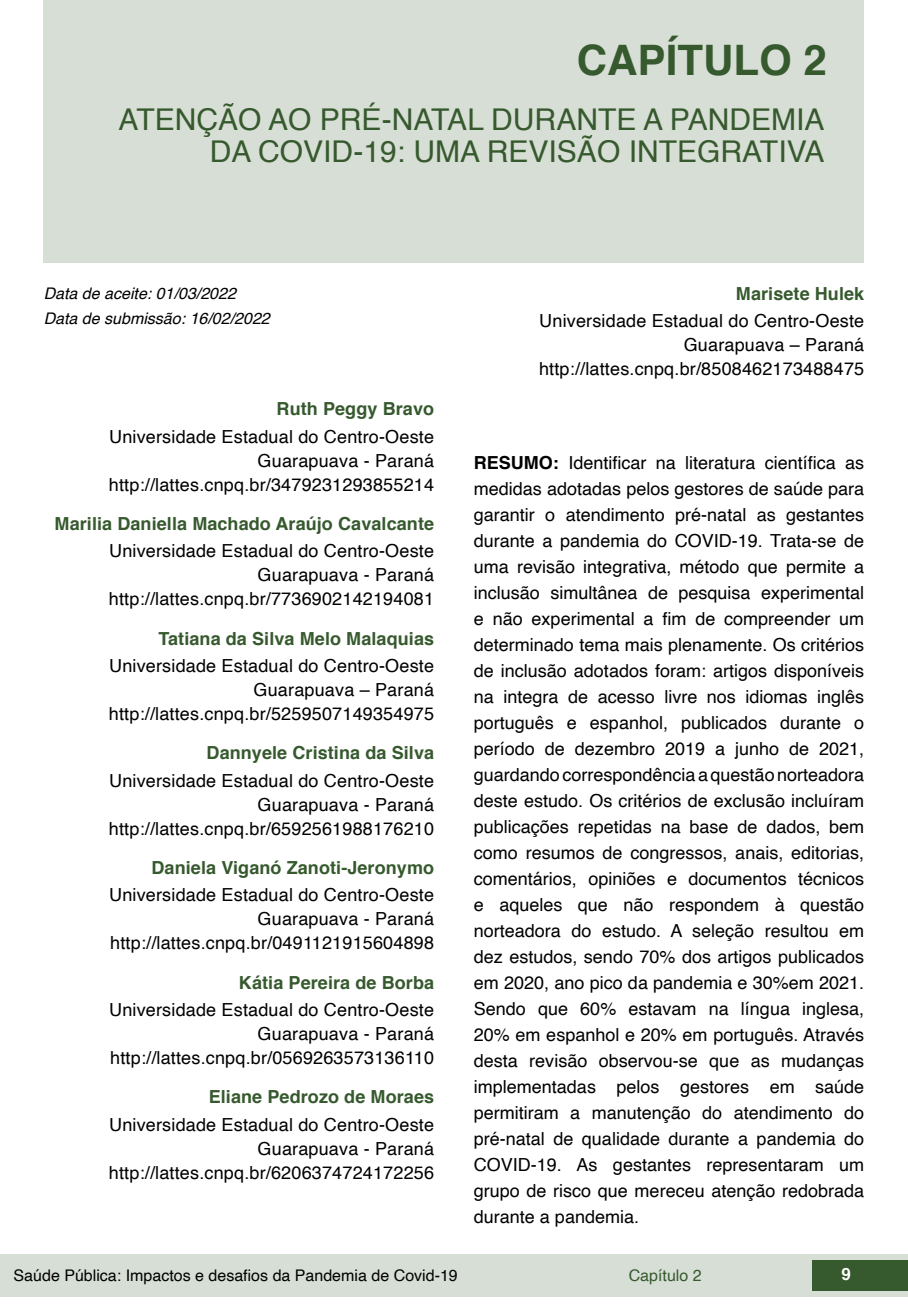
<style>
.page{position:relative;width:908px;height:1304px;background:#fff}
.page>*{position:absolute;margin:0;border:0;box-sizing:border-box;transform-origin:0 0}
.capítulos{font:700 42px "Helvetica";color:#36592e}
.nome_artigos{font:30px/32px "Helvetica";color:#36592e;text-align:right}
.Resumos_e_PC_TXT{font:18px/26px "Helvetica";color:#000;text-align:justify}
.info_autores{font:18px "Helvetica";letter-spacing:.01em;color:#000}
.nome_autores{font:700 18px "Helvetica";letter-spacing:.005em;color:#36592e}
.t1{font:700 16.8px "Helvetica";color:#fff}
.t2{font:16px "Helvetica";color:#000}
.data{font:italic 16px "Helvetica";color:#000}
.t3{font:16px "Helvetica";color:#36592e}
.s1{font-weight:700}
</style>
<div class="page">
<div style="left:0;top:1254px;width:906px;height:43px;background:#d7ded5"></div>
<div style="left:812px;top:1261px;width:95px;height:30px;background:#36592e"></div>
<div style="left:44px;top:0;width:819px;height:263px;background:#d7ded5"></div>
<p class="capítulos" style="left:576px;top:26px;width:251px">CAPÍTULO 2</p>
<p class="nome_artigos" style="left:118px;top:104px;width:707px">ATENÇÃO AO PRÉ-NATAL DURANTE A PANDEMIA<br>DA COVID-19: UMA REVISÃO INTEGRATIVA</p>
<p class="data" style="left:44px;top:280px;width:194px">Data de aceite: 01/03/2022</p>
<p class="data" style="left:44px;top:306px;width:227px">Data de submissão: 16/02/2022</p>
<p class="nome_autores" style="left:276px;top:395px;width:159px">Ruth Peggy Bravo</p>
<p class="info_autores" style="left:109px;top:423px;width:326px">Universidade Estadual do Centro-Oeste</p>
<p class="info_autores" style="left:257px;top:447px;width:178px">Guarapuava - Paraná</p>
<p class="info_autores" style="left:109px;top:471px;width:326px">http://lattes.cnpq.br/3479231293855214</p>
<p class="nome_autores" style="left:55px;top:509px;width:381px">Marilia Daniella Machado Araújo Cavalcante</p>
<p class="info_autores" style="left:109px;top:537px;width:326px">Universidade Estadual do Centro-Oeste</p>
<p class="info_autores" style="left:257px;top:561px;width:178px">Guarapuava - Paraná</p>
<p class="info_autores" style="left:109px;top:585px;width:326px">http://lattes.cnpq.br/7736902142194081</p>
<p class="nome_autores" style="left:158px;top:624px;width:277px">Tatiana da Silva Melo Malaquias</p>
<p class="info_autores" style="left:109px;top:652px;width:326px">Universidade Estadual do Centro-Oeste</p>
<p class="info_autores" style="left:253px;top:676px;width:182px">Guarapuava – Paraná</p>
<p class="info_autores" style="left:109px;top:700px;width:326px">http://lattes.cnpq.br/5259507149354975</p>
<p class="nome_autores" style="left:206px;top:739px;width:229px">Dannyele Cristina da Silva</p>
<p class="info_autores" style="left:109px;top:767px;width:326px">Universidade Estadual do Centro-Oeste</p>
<p class="info_autores" style="left:257px;top:791px;width:178px">Guarapuava - Paraná</p>
<p class="info_autores" style="left:109px;top:815px;width:326px">http://lattes.cnpq.br/6592561988176210</p>
<p class="nome_autores" style="left:151px;top:853px;width:284px">Daniela Viganó Zanoti-Jeronymo</p>
<p class="info_autores" style="left:109px;top:881px;width:326px">Universidade Estadual do Centro-Oeste</p>
<p class="info_autores" style="left:257px;top:905px;width:178px">Guarapuava - Paraná</p>
<p class="info_autores" style="left:110px;top:929px;width:325px">http://lattes.cnpq.br/0491121915604898</p>
<p class="nome_autores" style="left:239px;top:968px;width:196px">Kátia Pereira de Borba</p>
<p class="info_autores" style="left:109px;top:996px;width:326px">Universidade Estadual do Centro-Oeste</p>
<p class="info_autores" style="left:257px;top:1020px;width:178px">Guarapuava - Paraná</p>
<p class="info_autores" style="left:110px;top:1044px;width:325px">http://lattes.cnpq.br/0569263573136110</p>
<p class="nome_autores" style="left:209px;top:1083px;width:227px">Eliane Pedrozo de Moraes</p>
<p class="info_autores" style="left:109px;top:1111px;width:326px">Universidade Estadual do Centro-Oeste</p>
<p class="info_autores" style="left:257px;top:1135px;width:178px">Guarapuava - Paraná</p>
<p class="info_autores" style="left:109px;top:1159px;width:326px">http://lattes.cnpq.br/6206374724172256</p>
<p class="nome_autores" style="left:735px;top:279px;width:130px">Marisete Hulek</p>
<p class="info_autores" style="left:539px;top:307px;width:326px">Universidade Estadual do Centro-Oeste</p>
<p class="info_autores" style="left:683px;top:331px;width:182px">Guarapuava – Paraná</p>
<p class="info_autores" style="left:539px;top:355px;width:326px">http://lattes.cnpq.br/8508462173488475</p>
<p class="Resumos_e_PC_TXT" style="left:473px;top:451px;width:392px"><span class="s1">RESUMO:</span> Identificar na literatura científica as medidas adotadas pelos gestores de saúde para garantir o atendimento pré-natal as gestantes durante a pandemia do COVID-19. Trata-se de uma revisão integrativa, método que permite a inclusão simultânea de pesquisa experimental e não experimental a fim de compreender um determinado tema mais plenamente. Os critérios de inclusão adotados foram: artigos disponíveis na integra de acesso livre nos idiomas inglês português e espanhol, publicados durante o período de dezembro 2019 a junho de 2021, guardando correspondência a questão norteadora deste estudo. Os critérios de exclusão incluíram publicações repetidas na base de dados, bem como resumos de congressos, anais, editorias, comentários, opiniões e documentos técnicos e aqueles que não respondem à questão norteadora do estudo. A seleção resultou em dez estudos, sendo 70% dos artigos publicados em 2020, ano pico da pandemia e 30%em 2021.<br>Sendo que 60% estavam na língua inglesa, 20% em espanhol e 20% em português. Através desta revisão observou-se que as mudanças implementadas pelos gestores em saúde permitiram a manutenção do atendimento do pré-natal de qualidade durante a pandemia do COVID-19. As gestantes representaram um grupo de risco que mereceu atenção redobrada durante a pandemia.</p>
<p class="t2" style="left:14px;top:1263px;width:445px">Saúde Pública: Impactos e desafios da Pandemia de Covid-19</p>
<p class="t3" style="left:628px;top:1263px;width:74px">Capítulo 2</p>
<p class="t1" style="left:841px;top:1261px;width:11px">9</p>
</div>
